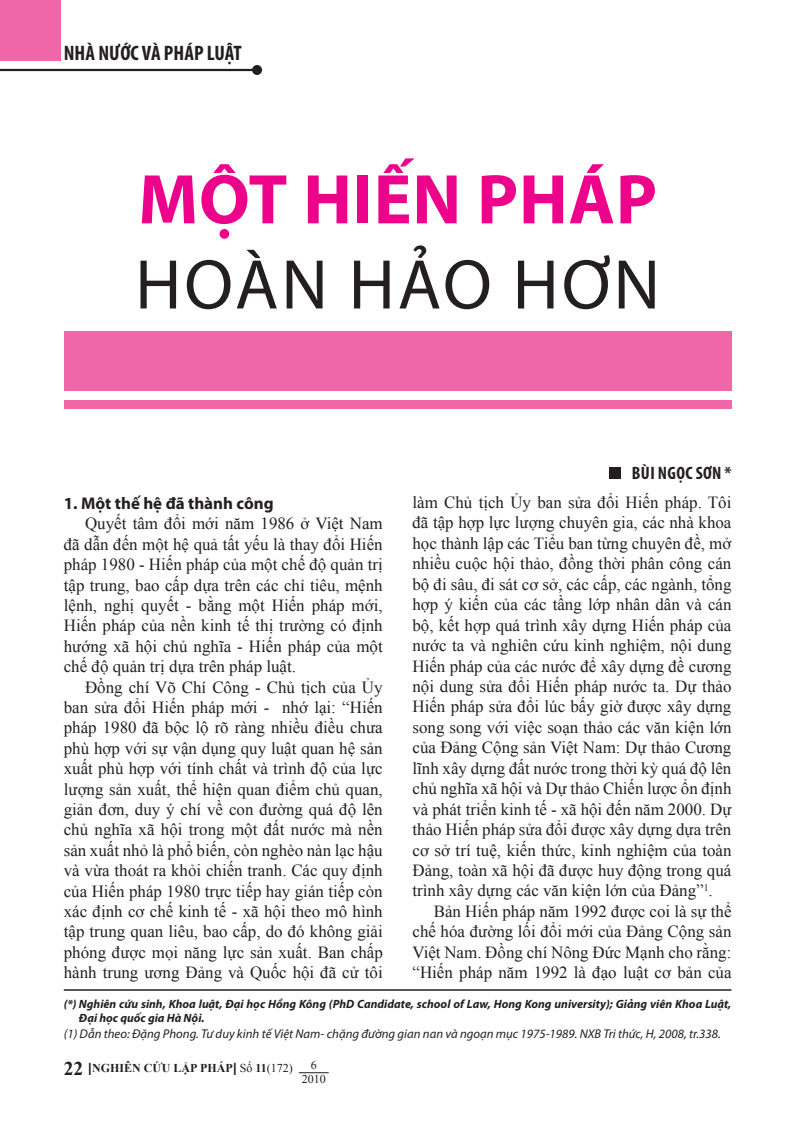
<style>
.page{position:relative;width:808px;height:1127px;background:#fff}
.page>*{position:absolute;margin:0;border:0;box-sizing:border-box;transform-origin:0 0}
.t1{font:700 70.95px "Myriad Pro";letter-spacing:.01em;color:#ed028c}
.t2{font:70.95px "Myriad Pro";letter-spacing:.04em;color:#231f20}
.t3{font:700 condensed 21px "Myriad Pro";color:#231f20}
.t4{font:700 condensed 18px "Myriad Pro";letter-spacing:.02em;color:#231f20}
.t5{font:16.95px/20.4px "Times New Roman";color:#231f20;text-align:justify}
.t6{font:700 16.95px "Myriad Pro";color:#231f20}
.t7{font:italic 12.75px "Myriad Pro";color:#231f20}
.t8{font:italic 700 12px/14.4px "Myriad Pro";color:#231f20}
.t9{font:700 12px "Times New Roman";color:#231f20}
.t10{font:12px/14.4px "Times New Roman";color:#231f20;text-align:center}
.s1{font-size:19.5px}
.s2{font-family:"Myriad Pro";font-weight:400;font-size:18px}
.s3{font-weight:400}
</style>
<div class="page">
<hr style="left:299px;top:1072px;width:30px;height:1px;background:#231f20">
<hr style="left:0;top:69px;width:257px;height:2px;background:#231f20">
<div style="left:252px;top:65px;width:10px;height:10px;background:#231f20;border-radius:50%"></div>
<div style="left:0;top:0;width:60px;height:60px;background:#f166a7"></div>
<hr style="left:64px;top:989px;width:667px;height:2px;background:#231f20">
<div style="left:64px;top:331px;width:667px;height:60px;background:#f166a7"></div>
<div style="left:64px;top:400px;width:667px;height:8px;background:#f166a7"></div>
<div style="left:609px;top:467px;width:12px;height:12px;background:#231f20"></div>
<p class="t3" style="left:64px;top:40px;width:179px">NHÀ NƯỚC VÀ PHÁP LUẬT</p>
<h1 class="t1" style="left:138px;top:153px;width:520px">MỘT HIẾN PHÁP</h1>
<h1 class="t2" style="left:135px;top:241px;width:526px">HOÀN HẢO HƠN</h1>
<p class="t4" style="left:632px;top:461px;width:101px">Bùi Ngọc Sơn *</p>
<p class="t5" style="left:412px;top:492px;width:320px">làm Chủ tịch Ủy ban sửa đổi Hiến pháp. Tôi đã tập hợp lực lượng chuyên gia, các nhà khoa học thành lập các Tiểu ban từng chuyên đề, mở nhiều cuộc hội thảo, đồng thời phân công cán bộ đi sâu, đi sát cơ sở, các cấp, các ngành, tổng hợp ý kiến của các tầng lớp nhân dân và cán bộ, kết hợp quá trình xây dựng Hiến pháp của nước ta và nghiên cứu kinh nghiệm, nội dung Hiến pháp của các nước để xây dựng đề cương nội dung sửa đổi Hiến pháp nước ta. Dự thảo Hiến pháp sửa đổi lúc bấy giờ được xây dựng song song với việc soạn thảo các văn kiện lớn của Đảng Cộng sản Việt Nam: Dự thảo Cương lĩnh xây dựng đất nước trong thời kỳ quá độ lên chủ nghĩa xã hội và Dự thảo Chiến lược ổn định và phát triển kinh tế - xã hội đến năm 2000. Dự thảo Hiến pháp sửa đổi được xây dựng dựa trên cơ sở trí tuệ, kiến thức, kinh nghiệm của toàn Đảng, toàn xã hội đã được huy động trong quá trình xây dựng các văn kiện lớn của Đảng”<sup>1</sup>.</p>
<p class="t5" style="left:412px;top:901px;width:320px;text-indent:21px">Bản Hiến pháp năm 1992 được coi là sự thể chế hóa đường lối đổi mới của Đảng Cộng sản Việt Nam. Đồng chí Nông Đức Mạnh cho rằng: “Hiến pháp năm 1992 là đạo luật cơ bản của</p>
<p class="t8" style="left:79px;top:996px;width:654px;text-indent:-15px">(*) Nghiên cứu sinh, Khoa luật, Đại học Hồng Kông (PhD Candidate, school of Law, Hong Kong university); Giảng viên Khoa Luật,<br>Đại học quốc gia Hà Nội.</p>
<p class="t7" style="left:64px;top:1025px;width:658px">(1) Dẫn theo: Đặng Phong. Tư duy kinh tế Việt Nam- chặng đường gian nan và ngoạn mục 1975-1989. NXB Tri thức, H, 2008, tr.338.</p>
<p class="t6" style="left:64px;top:492px;width:211px">1. Một thế hệ đã thành công</p>
<p class="t5" style="left:64px;top:513px;width:320px;text-indent:21px">Quyết tâm đổi mới năm 1986 ở Việt Nam đã dẫn đến một hệ quả tất yếu là thay đổi Hiến pháp 1980 - Hiến pháp của một chế độ quản trị tập trung, bao cấp dựa trên các chỉ tiêu, mệnh lệnh, nghị quyết - bằng một Hiến pháp mới, Hiến pháp của nền kinh tế thị trường có định hướng xã hội chủ nghĩa - Hiến pháp của một chế độ quản trị dựa trên pháp luật.</p>
<p class="t5" style="left:64px;top:676px;width:320px;text-indent:21px">Đồng chí Võ Chí Công - Chủ tịch của Ủy ban sửa đổi Hiến pháp mới - nhớ lại: “Hiến pháp 1980 đã bộc lộ rõ ràng nhiều điều chưa phù hợp với sự vận dụng quy luật quan hệ sản xuất phù hợp với tính chất và trình độ của lực lượng sản xuất, thể hiện quan điểm chủ quan, giản đơn, duy ý chí về con đường quá độ lên chủ nghĩa xã hội trong một đất nước mà nền sản xuất nhỏ là phổ biến, còn nghèo nàn lạc hậu và vừa thoát ra khỏi chiến tranh. Các quy định của Hiến pháp 1980 trực tiếp hay gián tiếp còn xác định cơ chế kinh tế - xã hội theo mô hình tập trung quan liêu, bao cấp, do đó không giải phóng được mọi năng lực sản xuất. Ban chấp hành trung ương Đảng và Quốc hội đã cử tôi</p>
<p class="t9" style="left:64px;top:1060px;width:231px"><span class="s1">22</span> <span class="s2">I</span>NGHIÊN CỨU LẬP PHÁP<span class="s2">I</span> <span class="s3">Số</span> 11<span class="s3">(172)</span></p>
<p class="t10" style="left:302px;top:1057px;width:25px">6<br>2010</p>
</div>
